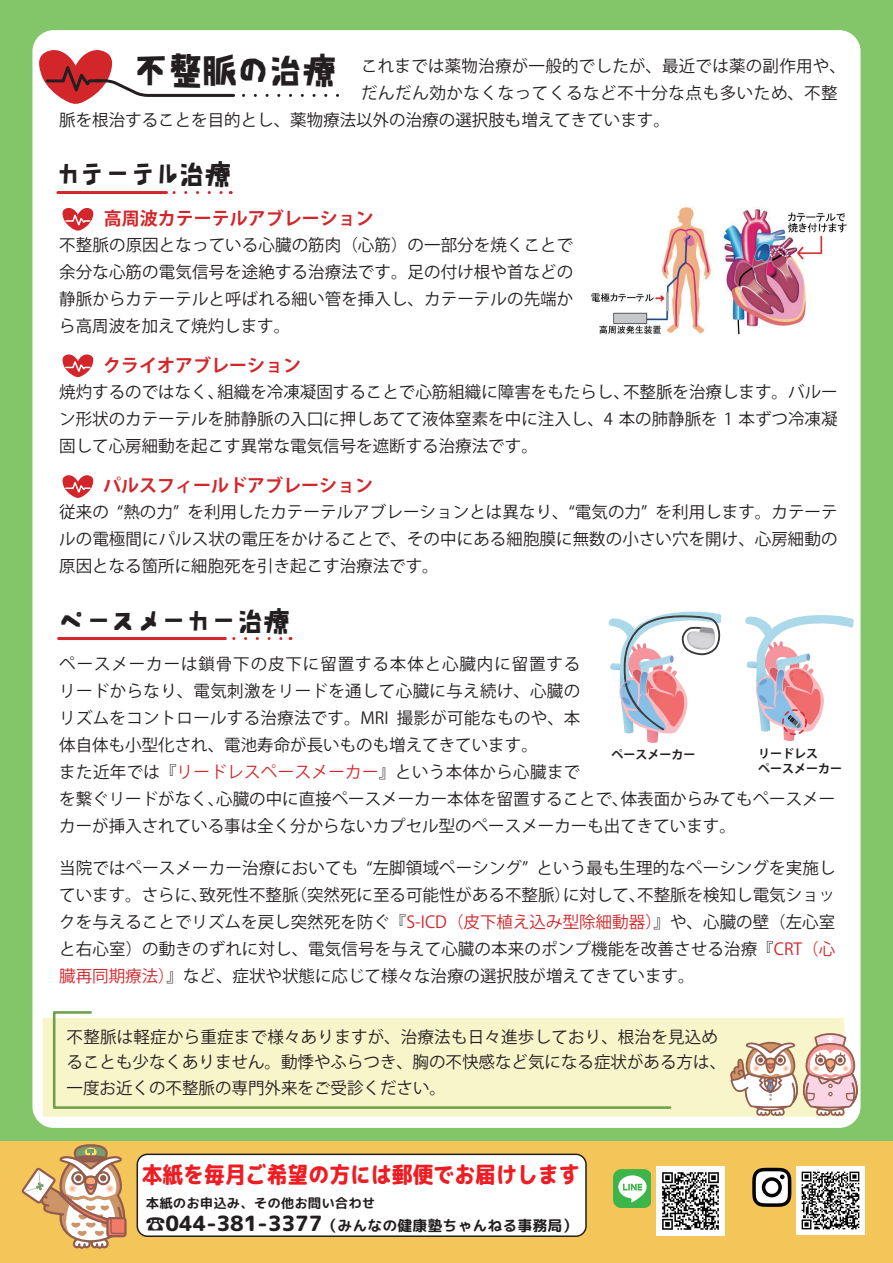
<style>
.page{position:relative;width:893px;height:1263px;background:#82c669}
.page>*{position:absolute;margin:0;border:0;box-sizing:border-box;transform-origin:0 0}
.t1{font:34.5px "chihayak";color:#231f20}
.t2{font:27px "chihayak";color:#231f20}
.t3{font:23.25px "rounded mplus 2 c heavy";color:#ee1d23;scale:.9 1}
.t4{font:700 18px "Koz Go Pro";color:#d2262a}
.t5{font:16.5px/27px "Koz Go Pr 6 N";color:#231f20;text-align:justify}
.t6{font:16.5px "Koz Go Pr 6 N";letter-spacing:.035em;color:#231f20}
.t7{font:15px "rounded mplus 2 c bold";color:#231f20}
.t8{font:13.5px "rounded mplus 2 c bold";color:#231f20}
.t9{font:700 12px/15px "Koz Go Pro";color:#231f20}
.s1{font-family:"Koz Go Pr 6 N";font-weight:400;font-size:16.5px;color:#231f20}
.s2{color:#d2262a}
.s3{font-family:"Koz Go Pr 6 N";font-weight:700;font-size:19.5px}
.s4{font-family:"rounded mplus 2 c heavy";font-size:21px}
</style>
<div class="page">
<div style="left:32px;top:30px;width:828px;height:1098px;background:#fff;border-radius:21px"></div>
<div style="left:0;top:1141px;width:893px;height:122px;background:#f4c65a"></div>
<img style="left:614px;top:1170px;width:37px;height:37px">
<img style="left:656px;top:1166px;width:69px;height:69px">
<svg style="left:752px;top:1168px;width:39px;height:39px;background:#959189"></svg>
<img style="left:796px;top:1167px;width:68px;height:67px">
<div style="left:137px;top:1154px;width:449px;height:82px;background:#fff;border-radius:10px"></div>
<div style="left:137px;top:1153px;width:450px;height:84px;border:2px solid #231f20;border-radius:10px"></div>
<svg style="left:21px;top:1144px;width:106px;height:105px"></svg>
<div style="left:43px;top:1018px;width:801px;height:99px;background:#f8f5ca"></div>
<svg style="left:52px;top:1011px;width:621px;height:99px;background:#f4f3c9"></svg>
<svg style="left:39px;top:50px;width:196px;height:54px"></svg>
<hr style="left:58px;top:191px;width:108px;height:3px;background:#d2262a">
<hr style="left:59px;top:637px;width:166px;height:3px;background:#d2262a">
<svg style="left:62px;top:208px;width:32px;height:23px"></svg>
<svg style="left:62px;top:354px;width:32px;height:23px"></svg>
<svg style="left:62px;top:475px;width:32px;height:23px"></svg>
<img style="left:591px;top:207px;width:256px;height:128px">
<svg style="left:730px;top:1033px;width:128px;height:83px"></svg>
<svg style="left:608px;top:611px;width:113px;height:132px"></svg>
<svg style="left:745px;top:615px;width:109px;height:126px"></svg>
<div style="left:782px;top:709px;width:25px;height:26px;border:2px dashed #d2262a;border-radius:50%"></div>
<svg style="left:243px;top:94px;width:96px;height:3px"></svg>
<svg style="left:174px;top:191px;width:57px;height:3px"></svg>
<svg style="left:234px;top:637px;width:57px;height:3px"></svg>
<h1 class="t1" style="left:134px;top:53px;width:206px">不整脈の治療</h1>
<p class="t5" style="left:361px;top:52px;width:486px">これまでは薬物治療が一般的でしたが、最近では薬の副作用や、</p>
<p class="t6" style="left:361px;top:83px;width:478px">だんだん効かなくなってくるなど不十分な点も多いため、不整</p>
<p class="t5" style="left:59px;top:106px;width:612px">脈を根治することを目的とし、薬物療法以外の治療の選択肢も増えてきています。</p>
<h2 class="t2" style="left:57px;top:161px;width:177px">カテーテル治療</h2>
<p class="t4" style="left:67px;top:207px;width:308px"><span class="s1">　　</span> 高周波カテーテルアブレーション</p>
<p class="t5" style="left:59px;top:232px;width:516px">不整脈の原因となっている心臓の筋肉（心筋）の一部分を焼くことで余分な心筋の電気信号を途絶する治療法です。足の付け根や首などの静脈からカテーテルと呼ばれる細い管を挿入し、カテーテルの先端から高周波を加えて焼灼します。</p>
<p class="t4" style="left:59px;top:354px;width:243px">　　 クライオアブレーション</p>
<p class="t5" style="left:59px;top:379px;width:780px">焼灼するのではなく、組織を冷凍凝固することで心筋組織に障害をもたらし、不整脈を治療します。バルーン形状のカテーテルを肺静脈の入口に押しあてて液体窒素を中に注入し、4 本の肺静脈を 1 本ずつ冷凍凝固して心房細動を起こす異常な電気信号を遮断する治療法です。</p>
<p class="t4" style="left:59px;top:474px;width:315px">　　 パルスフィールドアブレーション</p>
<p class="t5" style="left:59px;top:499px;width:780px">従来の “熱の力” を利用したカテーテルアブレーションとは異なり、“電気の力” を利用します。カテーテルの電極間にパルス状の電圧をかけることで、その中にある細胞膜に無数の小さい穴を開け、心房細動の原因となる箇所に細胞死を引き起こす治療法です。</p>
<h2 class="t2" style="left:59px;top:607px;width:234px">ペースメーカー治療</h2>
<p class="t5" style="left:59px;top:651px;width:777px;text-align:left">ペースメーカーは鎖骨下の皮下に留置する本体と心臓内に留置する<br>リードからなり、電気刺激をリードを通して心臓に与え続け、心臓の<br>リズムをコントロールする治療法です。MRI 撮影が可能なものや、本<br>体自体も小型化され、電池寿命が長いものも増えてきています。<br>また近年では『<span class="s2">リードレスペースメーカー</span>』という本体から心臓まで<br>を繋ぐリードがなく、心臓の中に直接ペースメーカー本体を留置することで、体表面からみてもペースメーカーが挿入されている事は全く分からないカプセル型のペースメーカーも出てきています。</p>
<p class="t5" style="left:59px;top:855px;width:778px">当院ではペースメーカー治療においても “左脚領域ペーシング” という最も生理的なペーシングを実施しています。さらに、致死性不整脈（突然死に至る可能性がある不整脈）に対して、不整脈を検知し電気ショックを与えることでリズムを戻し突然死を防ぐ『<span class="s2">S-ICD（皮下植え込み型除細動器）</span>』や、心臓の壁（左心室と右心室）の動きのずれに対し、電気信号を与えて心臓の本来のポンプ機能を改善させる治療『<span class="s2">CRT（心臓再同期療法）</span>』など、症状や状態に応じて様々な治療の選択肢が増えてきています。</p>
<p class="t9" style="left:611px;top:748px;width:85px">ペースメーカー</p>
<p class="t9" style="left:758px;top:747px;width:85px">リードレス<br>ペースメーカー</p>
<p class="t5" style="left:67px;top:1024px;width:661px;line-height:25.5px;text-align:left">不整脈は軽症から重症まで様々ありますが、治療法も日々進歩しており、根治を見込めることも少なくありません。動悸やふらつき、胸の不快感など気になる症状がある方は、一度お近くの不整脈の専門外来をご受診ください。</p>
<h3 class="t3" style="left:142px;top:1158px;width:488px">本紙を毎月ご希望の方には郵便でお届けします</h3>
<p class="t8" style="left:146px;top:1193px;width:231px">本紙のお申込み、その他お問い合わせ</p>
<p class="t7" style="left:146px;top:1215px;width:433px"><span class="s3">☎</span><span class="s4">044-381-3377</span>（みんなの健康塾ちゃんねる事務局）</p>
</div>
